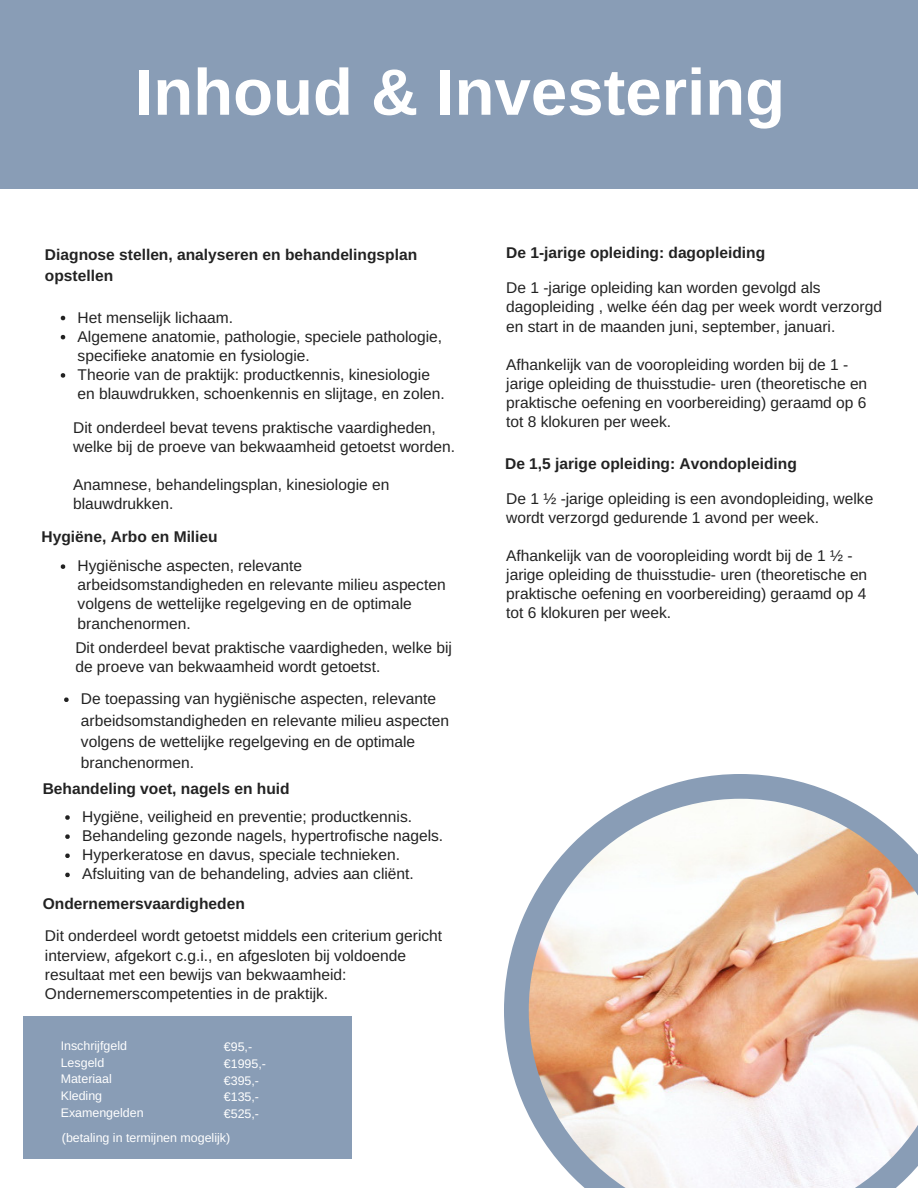
<style>
.page{position:relative;width:918px;height:1188px;background:#fff}
.page>*{position:absolute;margin:0;border:0;box-sizing:border-box;transform-origin:0 0}
.t1{font:700 65.4px "Arimo";color:#fff}
.t2{font:15.6px/19.2px "Arimo";color:#222}
.t3{font:700 15.6px/21.3px "Arimo";color:#222}
.t4{font:12.45px/16.8px "Arimo";color:#fff}
</style>
<div class="page">
<div style="left:0;top:0;width:918px;height:189px;background:#899db6"></div>
<svg style="left:61px;top:316px;width:4px;height:4px"></svg>
<svg style="left:61px;top:335px;width:4px;height:4px"></svg>
<svg style="left:61px;top:373px;width:4px;height:5px"></svg>
<svg style="left:61px;top:564px;width:4px;height:5px"></svg>
<svg style="left:65px;top:815px;width:5px;height:5px"></svg>
<svg style="left:65px;top:834px;width:5px;height:5px"></svg>
<svg style="left:65px;top:854px;width:5px;height:4px"></svg>
<svg style="left:65px;top:873px;width:5px;height:4px"></svg>
<svg style="left:64px;top:698px;width:5px;height:4px"></svg>
<svg style="left:504px;top:774px;width:342px;height:342px"></svg>
<img style="left:529px;top:799px;width:389px;height:389px">
<div style="left:24px;top:1016px;width:328px;height:143px;background:#899db6"></div>
<h1 class="t1" style="left:135px;top:56px;width:651px">Inhoud &amp; Investering</h1>
<p class="t3" style="left:45px;top:244px;width:374px">Diagnose stellen, analyseren en behandelingsplan opstellen</p>
<p class="t2" style="left:78px;top:308px;width:369px">Het menselijk lichaam.<br>Algemene anatomie, pathologie, speciele pathologie, specifieke anatomie en fysiologie.<br>Theorie van de praktijk: productkennis, kinesiologie en blauwdrukken, schoenkennis en slijtage, en zolen.</p>
<p class="t2" style="left:73px;top:418px;width:383px">Dit onderdeel bevat tevens praktische vaardigheden, welke bij de proeve van bekwaamheid getoetst worden.</p>
<p class="t2" style="left:73px;top:475px;width:318px">Anamnese, behandelingsplan, kinesiologie en blauwdrukken.</p>
<p class="t3" style="left:42px;top:526px;width:178px">Hygiëne, Arbo en Milieu</p>
<p class="t2" style="left:78px;top:556px;width:370px">Hygiënische aspecten, relevante arbeidsomstandigheden en relevante milieu aspecten volgens de wettelijke regelgeving en de optimale branchenormen.</p>
<p class="t2" style="left:75px;top:638px;width:378px">Dit onderdeel bevat praktische vaardigheden, welke bij de proeve van bekwaamheid wordt getoetst.</p>
<p class="t2" style="left:81px;top:688px;width:370px;line-height:21.3px">De toepassing van hygiënische aspecten, relevante arbeidsomstandigheden en relevante milieu aspecten volgens de wettelijke regelgeving en de optimale branchenormen.</p>
<p class="t3" style="left:43px;top:778px;width:248px">Behandeling voet, nagels en huid</p>
<p class="t2" style="left:82px;top:807px;width:363px">Hygiëne, veiligheid en preventie; productkennis.<br>Behandeling gezonde nagels, hypertrofische nagels.<br>Hyperkeratose en davus, speciale technieken.<br>Afsluiting van de behandeling, advies aan cliënt.</p>
<p class="t3" style="left:43px;top:893px;width:204px">Ondernemersvaardigheden</p>
<p class="t2" style="left:45px;top:926px;width:399px">Dit onderdeel wordt getoetst middels een criterium gericht interview, afgekort c.g.i., en afgesloten bij voldoende resultaat met een bewijs van bekwaamheid:<br>Ondernemerscompetenties in de praktijk.</p>
<p class="t4" style="left:61px;top:1037px;width:84px">Inschrijfgeld<br>Lesgeld<br>Materiaal<br>Kleding<br>Examengelden</p>
<p class="t4" style="left:224px;top:1038px;width:44px">€95,- €1995,- €395,- €135,- €525,-</p>
<p class="t4" style="left:62px;top:1129px;width:170px">(betaling in termijnen mogelijk)</p>
<p class="t3" style="left:506px;top:242px;width:260px">De 1-jarige opleiding: dagopleiding</p>
<p class="t2" style="left:506px;top:278px;width:377px">De 1 -jarige opleiding kan worden gevolgd als dagopleiding , welke één dag per week wordt verzorgd en start in de maanden juni, september, januari.</p>
<p class="t2" style="left:506px;top:355px;width:363px">Afhankelijk van de vooropleiding worden bij de 1 - jarige opleiding de thuisstudie- uren (theoretische en praktische oefening en voorbereiding) geraamd op 6 tot 8 klokuren per week.</p>
<p class="t3" style="left:505px;top:453px;width:293px">De 1,5 jarige opleiding: Avondopleiding</p>
<p class="t2" style="left:506px;top:489px;width:369px">De 1 ½ -jarige opleiding is een avondopleiding, welke wordt verzorgd gedurende 1 avond per week.</p>
<p class="t2" style="left:506px;top:546px;width:363px">Afhankelijk van de vooropleiding wordt bij de 1 ½ - jarige opleiding de thuisstudie- uren (theoretische en praktische oefening en voorbereiding) geraamd op 4 tot 6 klokuren per week.</p>
</div>
